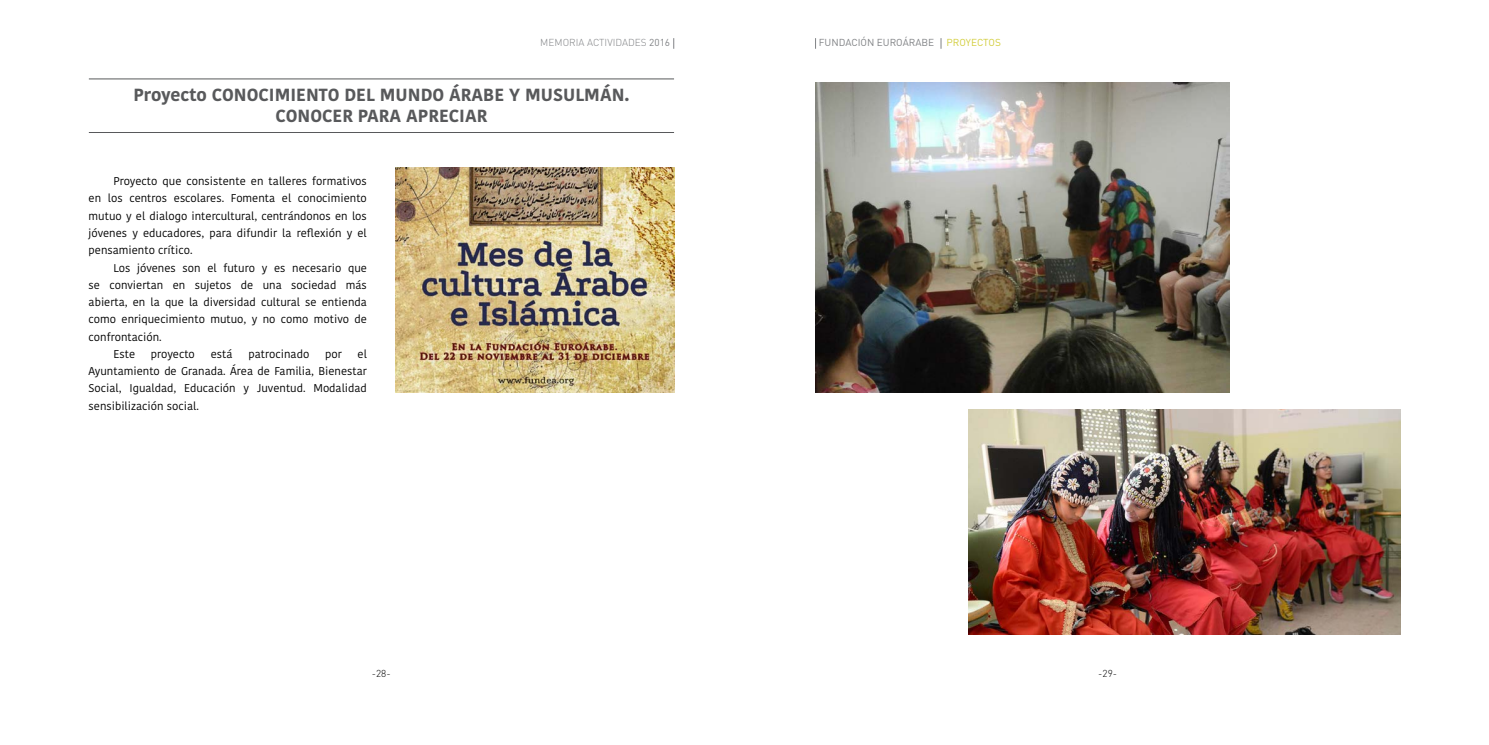
<style>
.page{position:relative;width:1489px;height:745px;background:#fff}
.page>*{position:absolute;margin:0;border:0;box-sizing:border-box;transform-origin:0 0}
.t1{font:700 17.5px/21px "Kohinoor Bangla";color:#58595b;text-align:center}
.t2{font:11.25px/17.2px "Kohinoor Bangla";color:#000;text-align:justify}
.t3{font:10px "DIN";color:#808285}
.t4{font:300 10px "DIN";color:#808285}
.t5{font:300 10px "DIN";color:#000}
.s1{font-weight:400}
.s2{color:#d2cd3b}
</style>
<div class="page">
<hr style="left:89px;top:79px;width:585px;height:1px;background:#58595b">
<hr style="left:89px;top:132px;width:585px;height:1px;background:#58595b">
<img style="left:395px;top:168px;width:279px;height:224px">
<img style="left:815px;top:82px;width:414px;height:310px">
<img style="left:968px;top:409px;width:432px;height:224px">
<p class="t4" style="left:540px;top:36px;width:131px">MEMORIA ACTIVIDADES <span class="s1">2016</span></p>
<p class="t3" style="left:818px;top:36px;width:184px">FUNDACIÓN EUROÁRABE <span class="s2">PROYECTOS</span></p>
<h1 class="t1" style="left:133px;top:83px;width:497px">Proyecto CONOCIMIENTO DEL MUNDO ÁRABE Y MUSULMÁN.<br>CONOCER PARA APRECIAR</h1>
<p class="t2" style="left:89px;top:172px;width:280px;text-indent:25px">Proyecto que consistente en talleres formativos en los centros escolares. Fomenta el conocimiento mutuo y el dialogo intercultural, centrándonos en los jóvenes y educadores, para difundir la reflexión y el pensamiento crítico.</p>
<p class="t2" style="left:113px;top:258px;width:255px">Los jóvenes son el futuro y es necesario que</p>
<p class="t2" style="left:89px;top:276px;width:280px">se conviertan en sujetos de una sociedad más</p>
<p class="t2" style="left:89px;top:293px;width:280px">abierta, en la que la diversidad cultural se entienda</p>
<p class="t2" style="left:89px;top:310px;width:280px">como enriquecimiento mutuo, y no como motivo de</p>
<p class="t2" style="left:89px;top:327px;width:75px">confrontación.</p>
<p class="t2" style="left:113px;top:345px;width:23px">Este</p>
<p class="t2" style="left:151px;top:345px;width:45px">proyecto</p>
<p class="t2" style="left:211px;top:345px;width:23px">está</p>
<p class="t2" style="left:248px;top:345px;width:62px">patrocinado</p>
<p class="t2" style="left:325px;top:345px;width:18px">por</p>
<p class="t2" style="left:89px;top:345px;width:280px;text-indent:269px">el Ayuntamiento de Granada. Área de Familia, Bienestar Social, Igualdad, Educación y Juventud. Modalidad sensibilización social.</p>
<p class="t5" style="left:372px;top:666px;width:20px">-28-</p>
<p class="t5" style="left:1098px;top:666px;width:20px">-29-</p>
</div>
